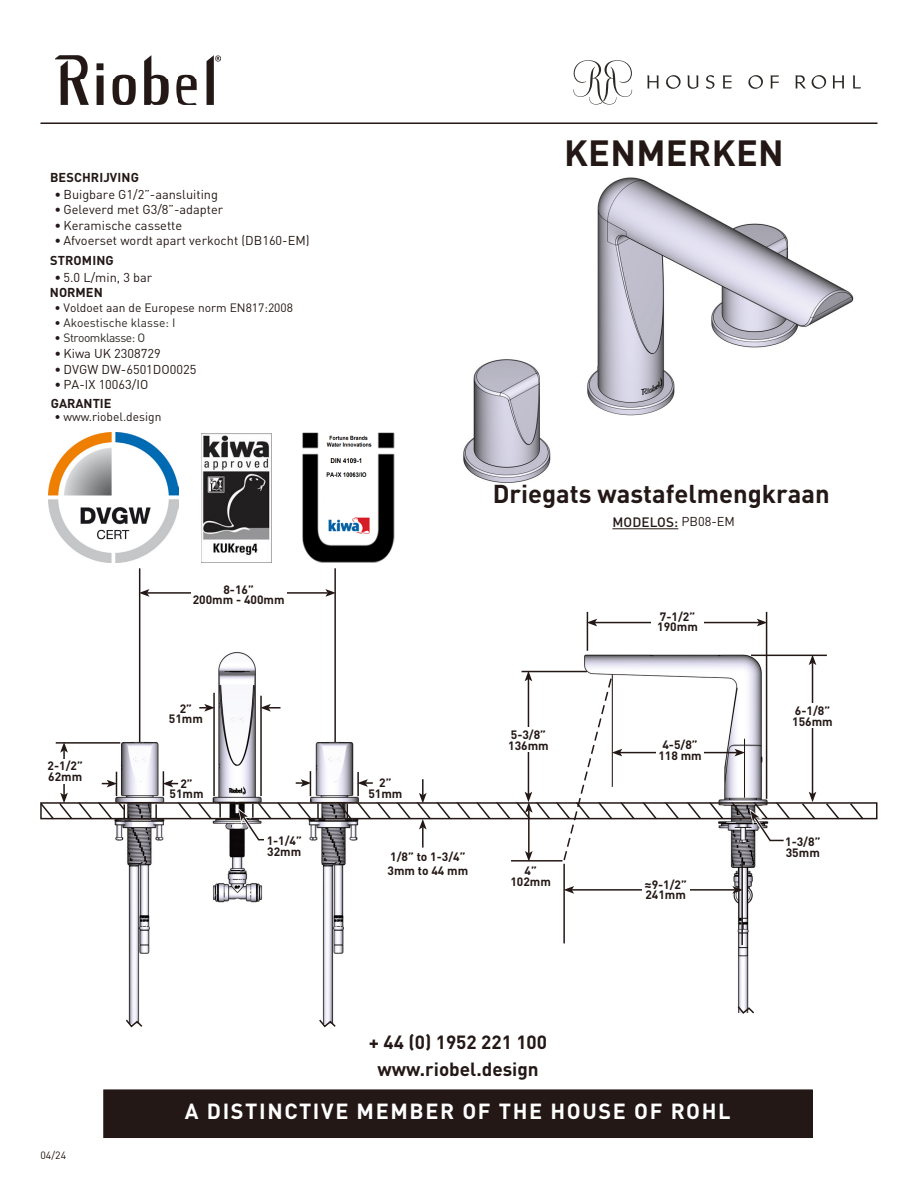
<style>
.page{position:relative;width:918px;height:1188px;background:#fff}
.page>*{position:absolute;margin:0;border:0;box-sizing:border-box;transform-origin:0 0}
.t1{font:700 36px "DIN Pro";letter-spacing:.01em;color:#231815}
.t2{font:700 25.5px "DIN Pro";color:#231815}
.t3{font:700 21.6px "DIN Pro";letter-spacing:.075em;color:#fff}
.t4{font:700 18.9px/27px "DIN Pro";color:#231815;text-align:center}
.t5{font:500 13.5px "DIN Pro";letter-spacing:.01em;color:#231815}
.t6{font:12.75px "DIN Pro";color:#231815}
.t7{font:700 12.75px "DIN Pro";letter-spacing:.01em;color:#231815}
.t8{font:700 12px/10.5px "DIN Pro";color:#231815}
.t9{font:12px "DIN Pro";color:#231815}
.t10{font:12px "DIN Pro";color:#2b2824}
.t11{font:12px "DIN Pro";letter-spacing:-.04em;color:#2b2824}
.t12{font:10.5px "DIN Pro";color:#231815}
.s1{color:#231815}
.s2{font-weight:400;font-size:12.75px}
</style>
<div class="page">
<img style="left:463px;top:177px;width:391px;height:353px">
<hr style="left:612px;top:528px;width:66px;height:1px;background:#231815">
<svg style="left:573px;top:60px;width:59px;height:45px"></svg>
<svg style="left:647px;top:75px;width:11px;height:14px"></svg>
<svg style="left:687px;top:75px;width:11px;height:14px"></svg>
<svg style="left:706px;top:75px;width:8px;height:14px"></svg>
<svg style="left:723px;top:75px;width:9px;height:14px"></svg>
<svg style="left:748px;top:75px;width:15px;height:14px"></svg>
<svg style="left:666px;top:75px;width:15px;height:14px"></svg>
<svg style="left:770px;top:75px;width:9px;height:14px"></svg>
<svg style="left:795px;top:75px;width:31px;height:14px"></svg>
<svg style="left:833px;top:75px;width:11px;height:14px"></svg>
<svg style="left:853px;top:75px;width:8px;height:14px"></svg>
<img style="left:55px;top:56px;width:165px;height:48px">
<hr style="left:40px;top:122px;width:838px;height:2px;background:#231815">
<div style="left:104px;top:1090px;width:708px;height:47px;background:#231815"></div>
<div style="left:103px;top:1089px;width:710px;height:49px;border:1px solid #231815"></div>
<img style="left:49px;top:433px;width:129px;height:130px">
<img style="left:202px;top:433px;width:69px;height:122px">
<img style="left:302px;top:432px;width:93px;height:131px">
<img style="left:127px;top:646px;width:219px;height:372px">
<img style="left:521px;top:634px;width:306px;height:371px">
<hr style="left:139px;top:568px;width:1px;height:174px;background:#231815">
<hr style="left:334px;top:568px;width:2px;height:174px;background:#231815">
<hr style="left:147px;top:592px;width:181px;height:2px;background:#231815">
<svg style="left:140px;top:589px;width:9px;height:8px"></svg>
<svg style="left:325px;top:589px;width:11px;height:8px"></svg>
<div style="left:191px;top:582px;width:95px;height:24px;background:#fff"></div>
<hr style="left:587px;top:612px;width:1px;height:39px;background:#231815">
<hr style="left:766px;top:612px;width:1px;height:187px;background:#231815">
<hr style="left:812px;top:663px;width:1px;height:131px;background:#231815">
<svg style="left:809px;top:656px;width:7px;height:9px"></svg>
<hr style="left:595px;top:622px;width:164px;height:1px;background:#231815">
<svg style="left:588px;top:619px;width:9px;height:7px"></svg>
<svg style="left:757px;top:619px;width:9px;height:7px"></svg>
<div style="left:652px;top:609px;width:52px;height:24px;background:#fff"></div>
<svg style="left:126px;top:1018px;width:17px;height:10px"></svg>
<svg style="left:319px;top:1018px;width:17px;height:10px"></svg>
<svg style="left:737px;top:1005px;width:17px;height:9px"></svg>
<hr style="left:751px;top:655px;width:76px;height:1px;background:#231815">
<hr style="left:741px;top:862px;width:2px;height:83px;background:#231815">
<hr style="left:563px;top:864px;width:2px;height:79px;background:#231815">
<hr style="left:572px;top:889px;width:163px;height:2px;background:#231815">
<svg style="left:732px;top:886px;width:11px;height:8px"></svg>
<svg style="left:564px;top:886px;width:10px;height:8px"></svg>
<div style="left:642px;top:877px;width:47px;height:24px;background:#fff"></div>
<div style="left:507px;top:864px;width:47px;height:24px;background:#fff"></div>
<svg style="left:40px;top:671px;width:838px;height:191px"></svg>
<div style="left:265px;top:834px;width:39px;height:24px;background:#fff"></div>
<p class="t7" style="left:50px;top:167px;width:90px">BESCHRIJVING</p>
<p class="t6" style="left:54px;top:186px;width:165px">• Buigbare G1/2”-aansluiting</p>
<p class="t6" style="left:54px;top:201px;width:170px">• Geleverd met G3/8”-adapter</p>
<p class="t6" style="left:54px;top:216px;width:129px">• Keramische cassette</p>
<p class="t6" style="left:54px;top:232px;width:257px">• Afvoerset wordt apart verkocht (DB160-EM)</p>
<p class="t7" style="left:50px;top:249px;width:65px">STROMING</p>
<p class="t6" style="left:54px;top:269px;width:99px">• 5.0 L/min, 3 bar</p>
<p class="t7" style="left:50px;top:282px;width:54px">NORMEN</p>
<p class="t9" style="left:54px;top:300px;width:240px">• Voldoet aan de Europese norm EN817:2008</p>
<p class="t10" style="left:54px;top:315px;width:122px"><span class="s1">•</span> Akoestische klasse: I</p>
<p class="t11" style="left:54px;top:330px;width:92px"><span class="s1">•</span> Stroomklasse: O</p>
<p class="t6" style="left:54px;top:345px;width:108px">• Kiwa UK 2308729</p>
<p class="t6" style="left:55px;top:360px;width:143px">• DVGW DW-6501DO0025</p>
<p class="t6" style="left:55px;top:376px;width:95px">• PA-IX 10063/IO</p>
<p class="t7" style="left:51px;top:393px;width:62px">GARANTIE</p>
<p class="t9" style="left:54px;top:408px;width:108px">• www.riobel.design</p>
<p class="t8" style="left:48px;top:759px;width:37px">2-1/2”<br>62mm</p>
<p class="t8" style="left:193px;top:583px;width:93px;text-align:center">8-16”<br>200mm - 400mm</p>
<p class="t8" style="left:169px;top:702px;width:36px;text-align:center">2”<br>51mm</p>
<p class="t8" style="left:170px;top:777px;width:36px;text-align:center">2”<br>51mm</p>
<p class="t8" style="left:267px;top:834px;width:37px">1-1/4”<br>32mm</p>
<h1 class="t1" style="left:564px;top:123px;width:221px">KENMERKEN</h1>
<h2 class="t2" style="left:493px;top:473px;width:338px">Driegats wastafelmengkraan</h2>
<p class="t5" style="left:612px;top:513px;width:124px">MODELOS: <span class="s2">PB08-EM</span></p>
<p class="t8" style="left:368px;top:776px;width:36px;text-align:center">2”<br>51mm</p>
<p class="t8" style="left:388px;top:848px;width:82px;line-height:14.4px">1/8” to 1-3/4”<br>3mm to 44 mm</p>
<p class="t8" style="left:508px;top:728px;width:42px">5-3/8”<br>136mm</p>
<p class="t8" style="left:510px;top:864px;width:42px;text-align:center">4”<br>102mm</p>
<p class="t8" style="left:657px;top:610px;width:42px">7-1/2”<br>190mm</p>
<p class="t8" style="left:658px;top:738px;width:45px;text-align:center">4-5/8”<br>118 mm</p>
<p class="t8" style="left:644px;top:878px;width:44px">≈9-1/2”<br>241mm</p>
<p class="t8" style="left:792px;top:704px;width:42px">6-1/8”<br>156mm</p>
<p class="t8" style="left:785px;top:835px;width:37px">1-3/8”<br>35mm</p>
<p class="t12" style="left:40px;top:1148px;width:27px">04/24</p>
<h3 class="t4" style="left:369px;top:1027px;width:180px">+ 44 (0) 1952 221 100 www.riobel.design</h3>
<h3 class="t3" style="left:185px;top:1094px;width:547px">A DISTINCTIVE MEMBER OF THE HOUSE OF ROHL</h3>
</div>
